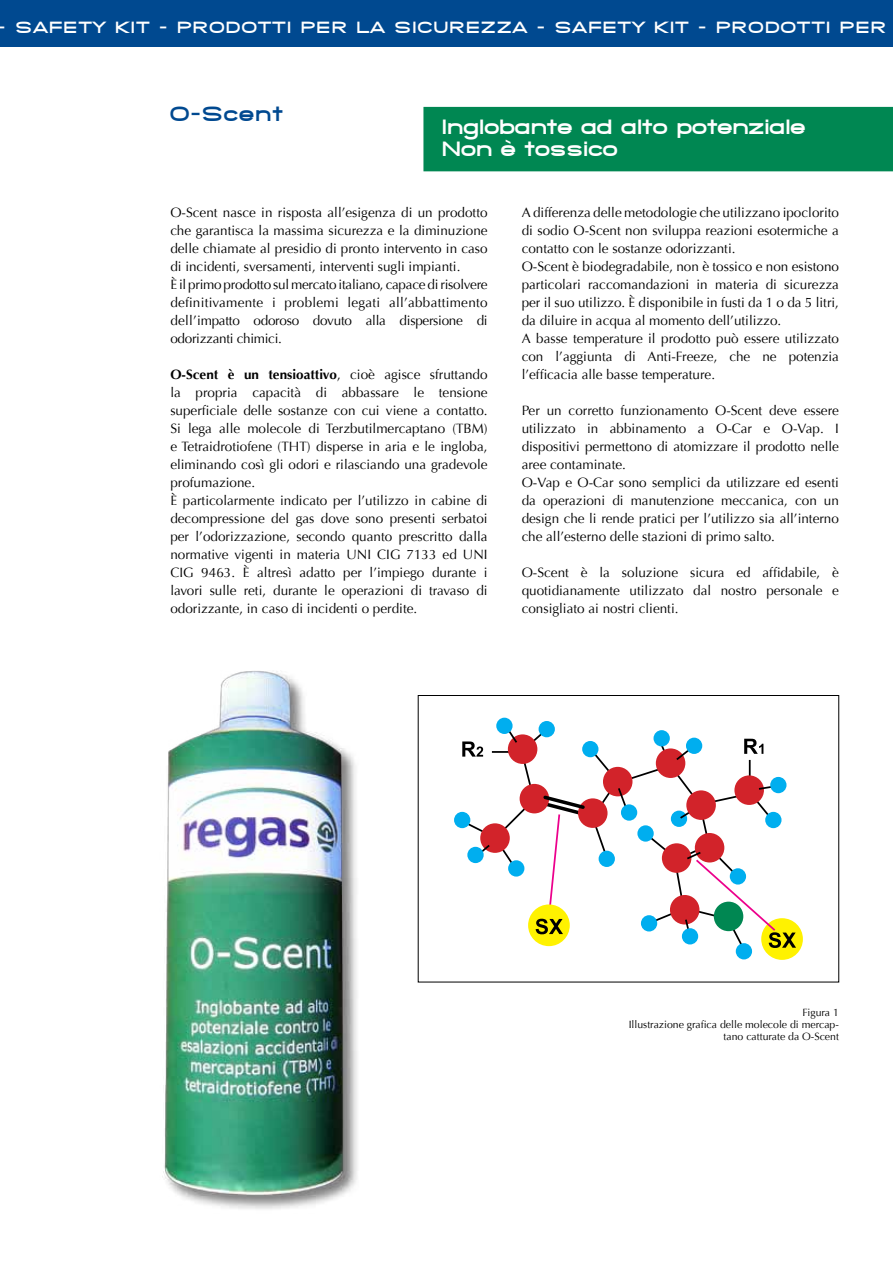
<style>
.page{position:relative;width:893px;height:1263px;background:#fff}
.page>*{position:absolute;margin:0;border:0;box-sizing:border-box;transform-origin:0 0}
.t1{font:800 21px/22.5px "SF Grandezza";color:#fff}
.t2{font:800 21px "SF Grandezza";letter-spacing:.05em;color:#004990}
.t3{font:800 16.5px "SF Grandezza";letter-spacing:.085em;color:#fff}
.t4{font:13.5px/18px "Optima";color:#000}
.t5{font:10.5px/12px "Optima";color:#000;text-align:right}
.s1{font-weight:700}
</style>
<div class="page">
<div style="left:424px;top:108px;width:468px;height:63px;background:#008752"></div>
<div style="left:423px;top:107px;width:470px;height:64px;border:2px solid #008752"></div>
<div style="left:0;top:0;width:893px;height:47px;background:#004990"></div>
<img style="left:162px;top:671px;width:195px;height:538px">
<div style="left:761px;top:918px;width:42px;height:42px;background:#fff200;border-radius:50%"></div>
<hr style="left:492px;top:751px;width:24px;height:2px;background:#000">
<svg style="left:462px;top:820px;width:21px;height:14px"></svg>
<div style="left:480px;top:823px;width:30px;height:30px;background:#d2232a;border-radius:50%"></div>
<svg style="left:539px;top:721px;width:16px;height:16px"></svg>
<div style="left:454px;top:812px;width:16px;height:16px;background:#00aeef;border-radius:50%"></div>
<div style="left:736px;top:943px;width:16px;height:16px;background:#00aeef;border-radius:50%"></div>
<div style="left:496px;top:718px;width:17px;height:16px;background:#00aeef;border-radius:50%"></div>
<svg style="left:478px;top:843px;width:14px;height:10px"></svg>
<div style="left:467px;top:847px;width:17px;height:16px;background:#00aeef;border-radius:50%"></div>
<svg style="left:499px;top:725px;width:297px;height:228px"></svg>
<svg style="left:462px;top:741px;width:21px;height:16px"></svg>
<div style="left:418px;top:695px;width:421px;height:287px;border:1px solid #000"></div>
<p class="t3" style="left:-2px;top:17px;width:890px">- SAFETY KIT - PRODOTTI PER LA SICUREZZA - SAFETY KIT - PRODOTTI PER</p>
<h1 class="t2" style="left:170px;top:101px;width:114px">O-Scent</h1>
<h1 class="t1" style="left:442px;top:115px;width:365px">Inglobante ad alto potenziale<br>Non è tossico</h1>
<p class="t4" style="left:170px;top:204px;width:319px">O-Scent nasce in risposta all’esigenza di un prodotto che garantisca la massima sicurezza e la diminuzione delle chiamate al presidio di pronto intervento in caso di incidenti, sversamenti, interventi sugli impianti.<br>È il primo prodotto sul mercato italiano, capace di risolvere definitivamente i problemi legati all’abbattimento dell’impatto odoroso dovuto alla dispersione di odorizzanti chimici.</p>
<p class="t4" style="left:170px;top:366px;width:319px"><span class="s1">O-Scent è un tensioattivo</span>, cioè agisce sfruttando la propria capacità di abbassare le tensione superficiale delle sostanze con cui viene a contatto.<br>Si lega alle molecole di Terzbutilmercaptano (TBM) e Tetraidrotiofene (THT) disperse in aria e le ingloba, eliminando così gli odori e rilasciando una gradevole profumazione.<br>È particolarmente indicato per l’utilizzo in cabine di decompressione del gas dove sono presenti serbatoi per l’odorizzazione, secondo quanto prescritto dalla normative vigenti in materia UNI CIG 7133 ed UNI CIG 9463. È altresì adatto per l’impiego durante i lavori sulle reti, durante le operazioni di travaso di odorizzante, in caso di incidenti o perdite.</p>
<p class="t4" style="left:522px;top:204px;width:319px">A differenza delle metodologie che utilizzano ipoclorito di sodio O-Scent non sviluppa reazioni esotermiche a contatto con le sostanze odorizzanti.<br>O-Scent è biodegradabile, non è tossico e non esistono particolari raccomandazioni in materia di sicurezza per il suo utilizzo. È disponibile in fusti da 1 o da 5 litri, da diluire in acqua al momento dell’utilizzo.<br>A basse temperature il prodotto può essere utilizzato con l’aggiunta di Anti-Freeze, che ne potenzia l’efficacia alle basse temperature.</p>
<p class="t4" style="left:522px;top:401px;width:319px">Per un corretto funzionamento O-Scent deve essere utilizzato in abbinamento a O-Car e O-Vap. I dispositivi permettono di atomizzare il prodotto nelle aree contaminate.<br>O-Vap e O-Car sono semplici da utilizzare ed esenti da operazioni di manutenzione meccanica, con un design che li rende pratici per l’utilizzo sia all’interno che all’esterno delle stazioni di primo salto.</p>
<p class="t4" style="left:522px;top:563px;width:319px;text-align:justify">O-Scent è la soluzione sicura ed affidabile, è quotidianamente utilizzato dal nostro personale e consigliato ai nostri clienti.</p>
<p class="t5" style="left:629px;top:1007px;width:212px">Figura 1<br>Illustrazione grafica delle molecole di mercap&shy;tano catturate da O-Scent</p>
</div>
